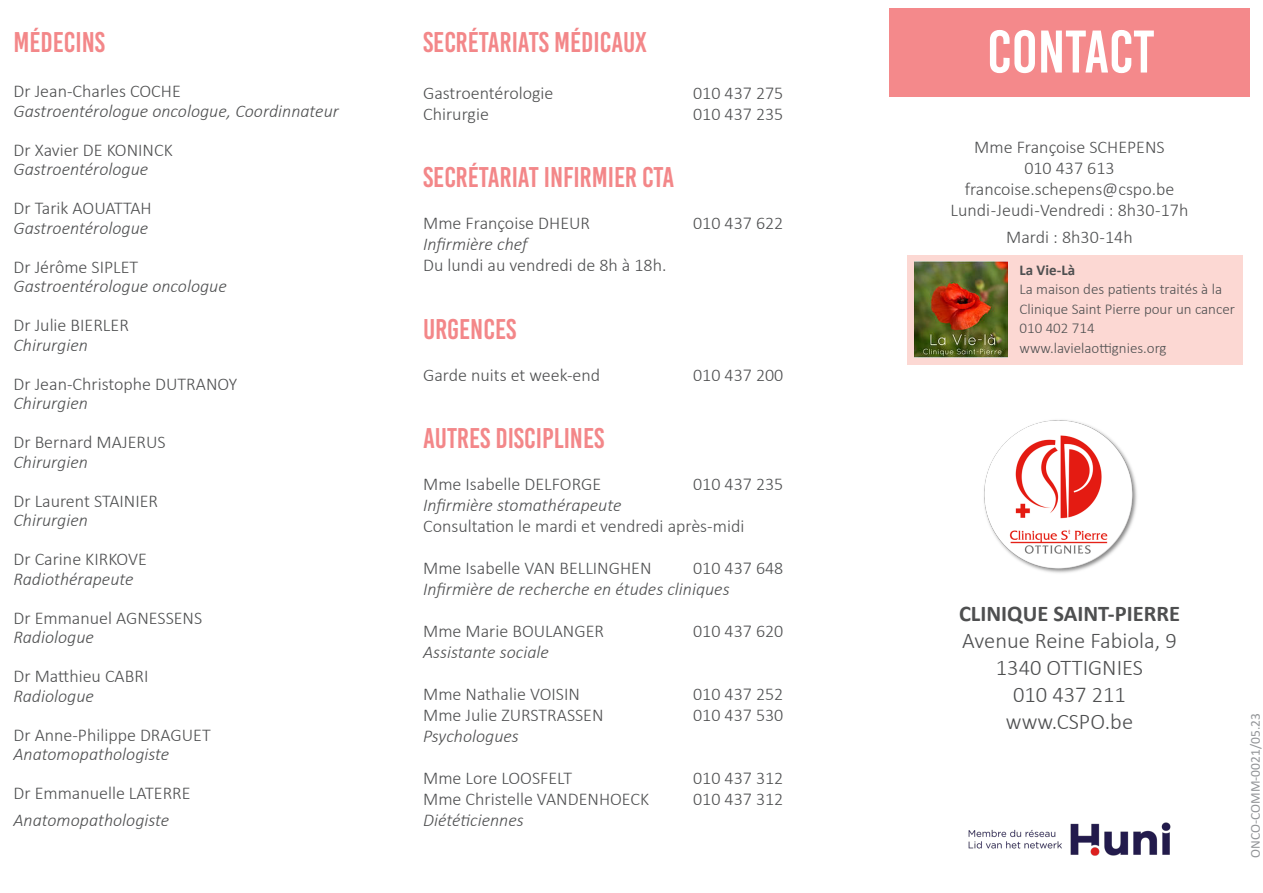
<style>
.page{position:relative;width:1263px;height:893px;background:#fff}
.page>*{position:absolute;margin:0;border:0;box-sizing:border-box;transform-origin:0 0}
.t1{font:60px "Bebas Kai";color:#fff}
.Style_de_paragraphe{font:28.5px "Bebas Kai";color:#f38789}
.t2{font:300 22.5px "Calibri";color:#4e4f50}
.t3{font:700 22.5px "Calibri";color:#4e4f50}
.Style_de_paragraphe-2{font:300 18px/21px "Calibri";color:#4e4f50;text-align:center}
.Style_de_paragraphe-3{font:italic 300 18px "Calibri";color:#4e4f50}
.t4{font:300 15px/19.5px "Calibri";color:#4e4f50}
.t5{font:700 15px "Calibri";color:#4e4f50}
.t6{font:13.5px "Calibri";color:#939598}
</style>
<div class="page">
<div style="left:889px;top:9px;width:360px;height:88px;background:#f4898b"></div>
<img style="left:984px;top:420px;width:153px;height:153px">
<img style="left:968px;top:822px;width:203px;height:34px">
<div style="left:907px;top:255px;width:335px;height:110px;background:#fcd8d3"></div>
<img style="left:914px;top:261px;width:94px;height:97px">
<p class="Style_de_paragraphe" style="left:13px;top:27px;width:93px">MÉDECINS</p>
<p class="Style_de_paragraphe-2" style="left:13px;top:81px;width:169px">Dr Jean-Charles COCHE</p>
<p class="Style_de_paragraphe-3" style="left:13px;top:100px;width:327px">Gastroentérologue oncologue, Coordinnateur</p>
<p class="Style_de_paragraphe-2" style="left:13px;top:139px;width:161px">Dr Xavier DE KONINCK</p>
<p class="Style_de_paragraphe-3" style="left:13px;top:158px;width:136px">Gastroentérologue</p>
<p class="Style_de_paragraphe-2" style="left:13px;top:198px;width:140px">Dr Tarik AOUATTAH</p>
<p class="Style_de_paragraphe-3" style="left:13px;top:217px;width:136px">Gastroentérologue</p>
<p class="Style_de_paragraphe-2" style="left:13px;top:256px;width:126px">Dr Jérôme SIPLET</p>
<p class="Style_de_paragraphe-3" style="left:13px;top:275px;width:215px">Gastroentérologue oncologue</p>
<p class="Style_de_paragraphe-2" style="left:13px;top:315px;width:117px">Dr Julie BIERLER</p>
<p class="Style_de_paragraphe-3" style="left:13px;top:334px;width:76px">Chirurgien</p>
<p class="Style_de_paragraphe-2" style="left:13px;top:373px;width:225px">Dr Jean-Christophe DUTRANOY</p>
<p class="Style_de_paragraphe-3" style="left:13px;top:392px;width:76px">Chirurgien</p>
<p class="Style_de_paragraphe-2" style="left:13px;top:432px;width:154px">Dr Bernard MAJERUS</p>
<p class="Style_de_paragraphe-3" style="left:13px;top:451px;width:76px">Chirurgien</p>
<p class="Style_de_paragraphe-2" style="left:13px;top:490px;width:146px">Dr Laurent STAINIER</p>
<p class="Style_de_paragraphe-3" style="left:13px;top:509px;width:76px">Chirurgien</p>
<p class="Style_de_paragraphe-2" style="left:13px;top:549px;width:135px">Dr Carine KIRKOVE</p>
<p class="Style_de_paragraphe-3" style="left:13px;top:568px;width:122px">Radiothérapeute</p>
<p class="Style_de_paragraphe-2" style="left:13px;top:607px;width:190px">Dr Emmanuel AGNESSENS</p>
<p class="Style_de_paragraphe-3" style="left:13px;top:626px;width:82px">Radiologue</p>
<p class="Style_de_paragraphe-2" style="left:13px;top:666px;width:136px">Dr Matthieu CABRI</p>
<p class="Style_de_paragraphe-3" style="left:13px;top:685px;width:82px">Radiologue</p>
<p class="Style_de_paragraphe-2" style="left:13px;top:724px;width:199px">Dr Anne-Philippe DRAGUET</p>
<p class="Style_de_paragraphe-3" style="left:13px;top:743px;width:157px">Anatomopathologiste</p>
<p class="Style_de_paragraphe-2" style="left:13px;top:783px;width:179px">Dr Emmanuelle LATERRE</p>
<p class="Style_de_paragraphe-3" style="left:13px;top:809px;width:157px">Anatomopathologiste</p>
<p class="Style_de_paragraphe" style="left:423px;top:27px;width:225px">SECRÉTARIATS MÉDICAUX</p>
<p class="Style_de_paragraphe-2" style="left:423px;top:82px;width:132px">Gastroentérologie</p>
<p class="Style_de_paragraphe-2" style="left:693px;top:82px;width:92px">010 437 275</p>
<p class="Style_de_paragraphe-2" style="left:423px;top:103px;width:67px">Chirurgie</p>
<p class="Style_de_paragraphe-2" style="left:693px;top:103px;width:92px">010 437 235</p>
<p class="Style_de_paragraphe" style="left:423px;top:162px;width:253px">SECRÉTARIAT INFIRMIER CTA</p>
<p class="Style_de_paragraphe-2" style="left:423px;top:213px;width:169px">Mme Françoise DHEUR</p>
<p class="Style_de_paragraphe-2" style="left:693px;top:213px;width:92px">010 437 622</p>
<p class="Style_de_paragraphe-3" style="left:423px;top:233px;width:106px">Infirmière chef</p>
<p class="Style_de_paragraphe-2" style="left:423px;top:255px;width:245px">Du lundi au vendredi de 8h à 18h.</p>
<p class="Style_de_paragraphe" style="left:423px;top:314px;width:95px">URGENCES</p>
<p class="Style_de_paragraphe-2" style="left:423px;top:364px;width:178px">Garde nuits et week-end</p>
<p class="Style_de_paragraphe-2" style="left:693px;top:364px;width:92px">010 437 200</p>
<p class="Style_de_paragraphe" style="left:423px;top:423px;width:183px">AUTRES DISCIPLINES</p>
<p class="Style_de_paragraphe-2" style="left:423px;top:474px;width:180px">Mme Isabelle DELFORGE</p>
<p class="Style_de_paragraphe-2" style="left:693px;top:474px;width:92px">010 437 235</p>
<p class="Style_de_paragraphe-3" style="left:423px;top:494px;width:200px">Infirmière stomathérapeute</p>
<p class="Style_de_paragraphe-2" style="left:423px;top:516px;width:323px">Consultation le mardi et vendredi après-midi</p>
<p class="Style_de_paragraphe-2" style="left:423px;top:558px;width:230px">Mme Isabelle VAN BELLINGHEN</p>
<p class="Style_de_paragraphe-2" style="left:693px;top:558px;width:92px">010 437 648</p>
<p class="Style_de_paragraphe-3" style="left:423px;top:578px;width:308px">Infirmière de recherche en études cliniques</p>
<p class="Style_de_paragraphe-2" style="left:423px;top:621px;width:182px">Mme Marie BOULANGER</p>
<p class="Style_de_paragraphe-2" style="left:693px;top:621px;width:92px">010 437 620</p>
<p class="Style_de_paragraphe-3" style="left:423px;top:641px;width:127px">Assistante sociale</p>
<p class="Style_de_paragraphe-2" style="left:423px;top:684px;width:158px">Mme Nathalie VOISIN</p>
<p class="Style_de_paragraphe-2" style="left:693px;top:684px;width:92px">010 437 252</p>
<p class="Style_de_paragraphe-2" style="left:423px;top:705px;width:182px">Mme Julie ZURSTRASSEN</p>
<p class="Style_de_paragraphe-2" style="left:693px;top:705px;width:92px">010 437 530</p>
<p class="Style_de_paragraphe-3" style="left:423px;top:725px;width:97px">Psychologues</p>
<p class="Style_de_paragraphe-2" style="left:423px;top:768px;width:151px">Mme Lore LOOSFELT</p>
<p class="Style_de_paragraphe-2" style="left:693px;top:768px;width:92px">010 437 312</p>
<p class="Style_de_paragraphe-2" style="left:423px;top:789px;width:228px">Mme Christelle VANDENHOECK</p>
<p class="Style_de_paragraphe-2" style="left:693px;top:789px;width:92px">010 437 312</p>
<p class="Style_de_paragraphe-3" style="left:423px;top:809px;width:102px">Diététiciennes</p>
<p class="t1" style="left:987px;top:20px;width:169px">CONTACT</p>
<p class="Style_de_paragraphe-2" style="left:974px;top:137px;width:192px">Mme Françoise SCHEPENS<br>010 437 613</p>
<p class="Style_de_paragraphe-2" style="left:965px;top:179px;width:211px">francoise.schepens@cspo.be</p>
<p class="Style_de_paragraphe-2" style="left:950px;top:200px;width:239px">Lundi -Jeudi -Vendredi : 8h30 -17h</p>
<p class="Style_de_paragraphe-2" style="left:1006px;top:227px;width:128px">Mardi : 8h30 -14h</p>
<p class="t5" style="left:1019px;top:259px;width:57px">La Vie-Là</p>
<p class="t4" style="left:1019px;top:279px;width:217px">La maison des patients traités à la<br>Clinique Saint Pierre pour un cancer</p>
<p class="t4" style="left:1019px;top:318px;width:77px">010 402 714</p>
<p class="t4" style="left:1019px;top:338px;width:149px">www.lavielaottignies.org</p>
<p class="t3" style="left:959px;top:598px;width:222px">CLINIQUE SAINT-PIERRE</p>
<p class="t2" style="left:962px;top:627px;width:216px">Avenue Reine Fabiola, 9</p>
<p class="t2" style="left:996px;top:654px;width:149px">1340 OTTIGNIES</p>
<p class="t2" style="left:1013px;top:681px;width:114px">010 437 211</p>
<p class="t2" style="left:1006px;top:708px;width:129px">www.CSPO.be</p>
<p class="t6" style="left:1246px;top:857px;width:146px;rotate:-90deg">ONCO-COMM-0021/05.23</p>
</div>
